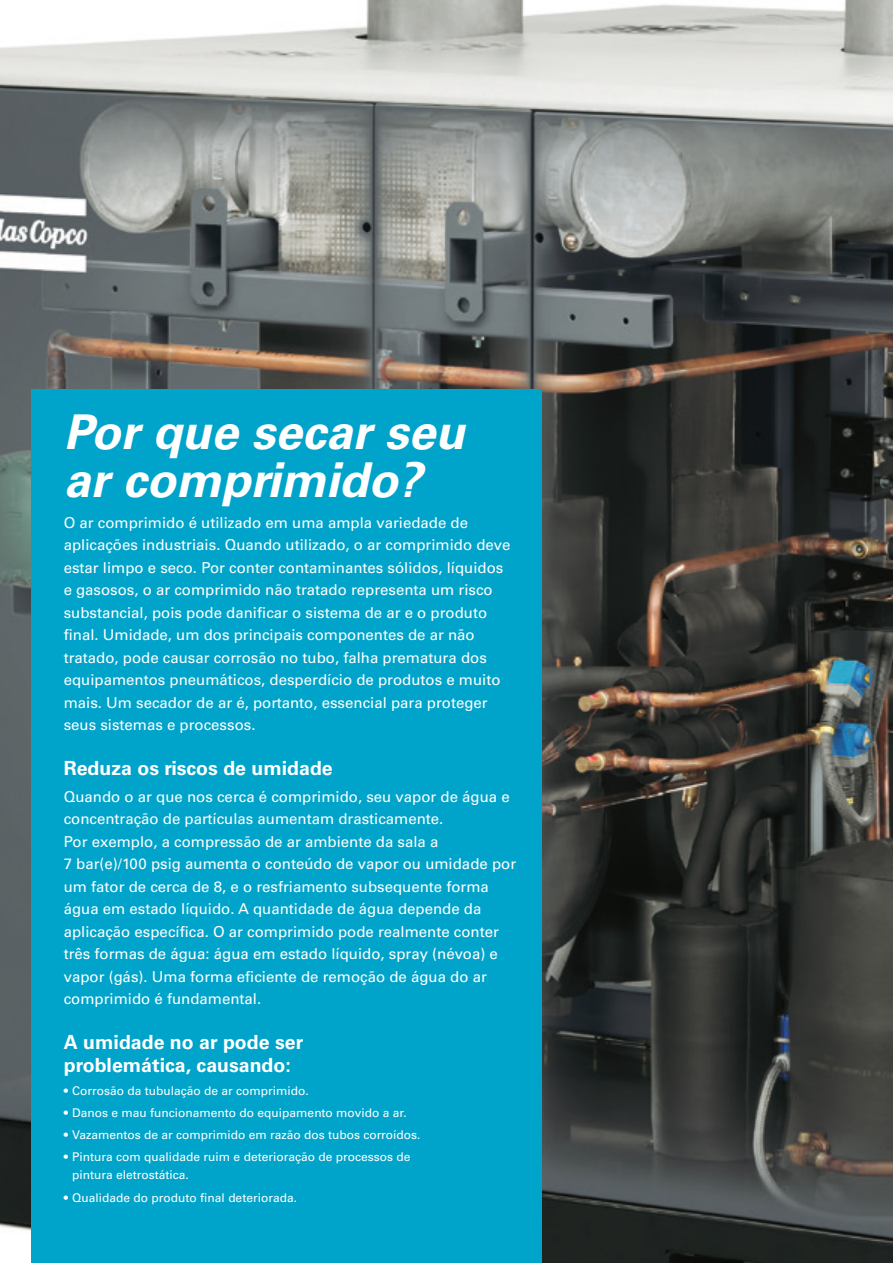
<style>
.page{position:relative;width:893px;height:1263px;background:#fff}
.page>*{position:absolute;margin:0;border:0;box-sizing:border-box;transform-origin:0 0}
.t1{font:italic 700 48px/48px "Univers LT Std";color:#fff}
.t2{font:700 19.5px/23.4px "Univers LT Std";color:#fff}
.t3{font:15px/22.5px "Univers LT Std";color:#fff}
.t4{font:12px/18px "Univers LT Std";color:#fff}
</style>
<div class="page">
<img style="left:0;top:0;width:893px;height:1263px">
<div style="left:31px;top:389px;width:511px;height:874px;background:#00a4ca"></div>
<h1 class="t1" style="left:64px;top:409px;width:402px">Por que secar seu ar comprimido?</h1>
<p class="t3" style="left:64px;top:511px;width:448px">O ar comprimido é utilizado em uma ampla variedade de aplicações industriais. Quando utilizado, o ar comprimido deve estar limpo e seco. Por conter contaminantes sólidos, líquidos e gasosos, o ar comprimido não tratado representa um risco substancial, pois pode danificar o sistema de ar e o produto final. Umidade, um dos principais componentes de ar não tratado, pode causar corrosão no tubo, falha prematura dos equipamentos pneumáticos, desperdício de produtos e muito mais. Um secador de ar é, portanto, essencial para proteger seus sistemas e processos.</p>
<h2 class="t2" style="left:64px;top:757px;width:271px">Reduza os riscos de umidade</h2>
<p class="t3" style="left:64px;top:785px;width:454px">Quando o ar que nos cerca é comprimido, seu vapor de água e concentração de partículas aumentam drasticamente.<br>Por exemplo, a compressão de ar ambiente da sala a<br>7 bar(e)/100 psig aumenta o conteúdo de vapor ou umidade por um fator de cerca de 8, e o resfriamento subsequente forma água em estado líquido. A quantidade de água depende da aplicação específica. O ar comprimido pode realmente conter três formas de água: água em estado líquido, spray (névoa) e vapor (gás). Uma forma eficiente de remoção de água do ar comprimido é fundamental.</p>
<h2 class="t2" style="left:64px;top:1031px;width:241px">A umidade no ar pode ser problemática, causando:</h2>
<p class="t4" style="left:64px;top:1081px;width:246px">• Corrosão da tubulação de ar comprimido.</p>
<p class="t4" style="left:64px;top:1104px;width:345px">• Danos e mau funcionamento do equipamento movido a ar.</p>
<p class="t4" style="left:64px;top:1126px;width:358px">• Vazamentos de ar comprimido em razão dos tubos corroídos.</p>
<p class="t4" style="left:72px;top:1148px;width:340px;text-indent:-9px">• Pintura com qualidade ruim e deterioração de processos de pintura eletrostática.</p>
<p class="t4" style="left:64px;top:1188px;width:235px">• Qualidade do produto final deteriorada.</p>
</div>
